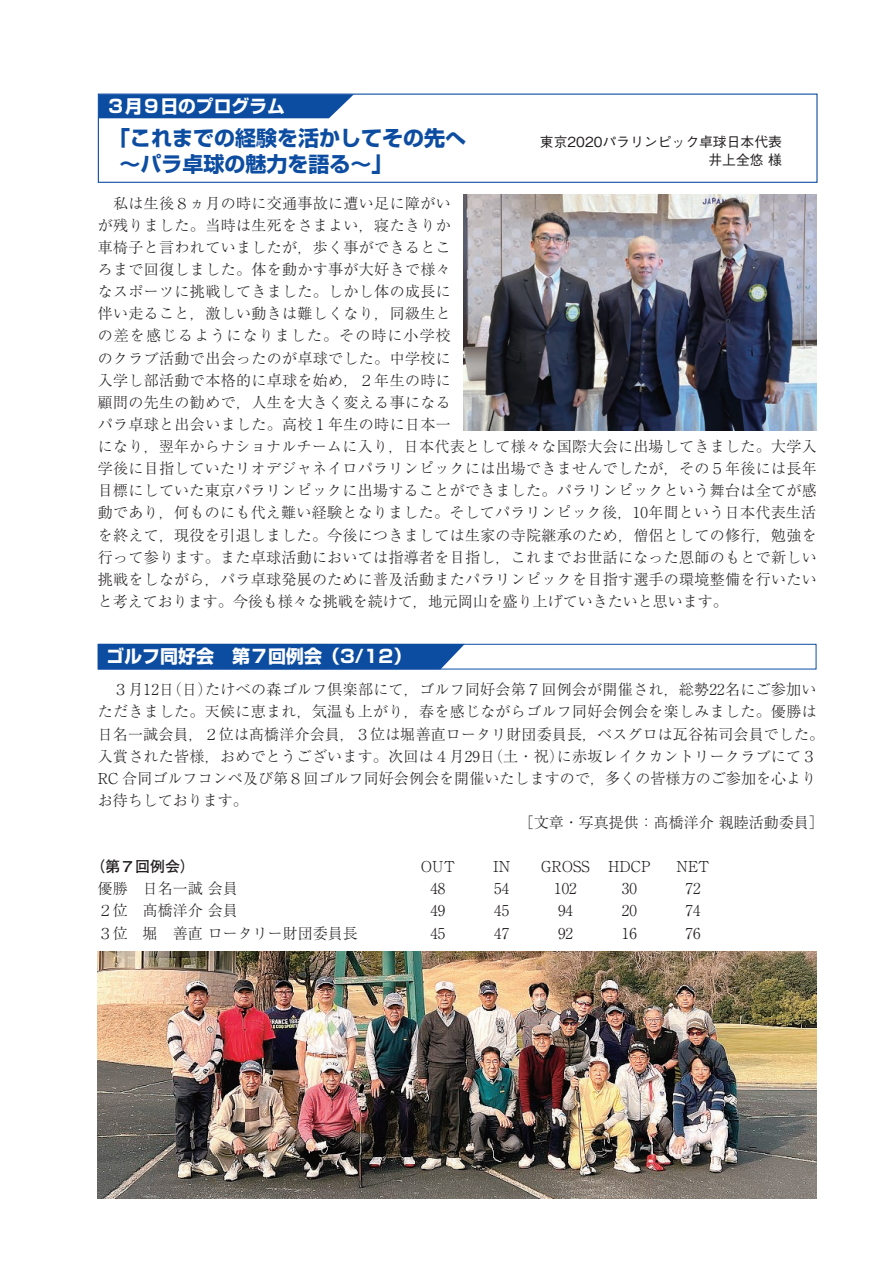
<style>
.page{position:relative;width:893px;height:1263px;background:#fff}
.page>*{position:absolute;margin:0;border:0;box-sizing:border-box;transform-origin:0 0}
.t1{font:700 21px/25.5px "Shin Go Pro";color:#0d4da1}
.t2{font:700 18px "Shin Go Pro";color:#fff}
.t3{font:300 15px/22px "Ryumin Pro";letter-spacing:.02em;color:#231f20}
.t4{font:300 15px "Ryumin Pro";color:#231f20}
.t5{font:700 15px "Futo Go B101 Pro";color:#231f20}
.t6{font:500 13.8px/18.1px "Gothic BBB Pro";color:#231f20;text-align:right}
</style>
<div class="page">
<div style="left:100px;top:646px;width:363px;height:21px;background:#0d4da1"></div>
<div style="left:98px;top:644px;width:718px;height:25px;border:1px solid #0d4da1"></div>
<div style="left:100px;top:96px;width:252px;height:22px;background:#0d4da1"></div>
<div style="left:98px;top:94px;width:720px;height:89px;border:1px solid #0d4da1"></div>
<img style="left:463px;top:194px;width:353px;height:236px">
<img style="left:98px;top:951px;width:718px;height:248px">
<p class="t2" style="left:107px;top:92px;width:180px">３月９日のプログラム</p>
<h1 class="t1" style="left:120px;top:123px;width:348px;text-indent:-10px">「これまでの経験を活かしてその先へ～パラ卓球の魅力を語る～」　</h1>
<p class="t6" style="left:540px;top:131px;width:244px">東京2020パラリンピック卓球日本代表井上全悠 様</p>
<p class="t3" style="left:98px;top:191px;width:720px">　私は生後８ヵ月の時に交通事故に遭い足に障がい<br>が残りました。当時は生死をさまよい，寝たきりか<br>車椅子と言われていましたが，歩く事ができるとこ<br>ろまで回復しました。体を動かす事が大好きで様々<br>なスポーツに挑戦してきました。しかし体の成長に<br>伴い走ること，激しい動きは難しくなり，同級生と<br>の差を感じるようになりました。その時に小学校<br>のクラブ活動で出会ったのが卓球でした。中学校に<br>入学し部活動で本格的に卓球を始め，２年生の時に<br>顧問の先生の勧めで，人生を大きく変える事になる<br>パラ卓球と出会いました。高校１年生の時に日本一<br>になり，翌年からナショナルチームに入り，日本代表として様々な国際大会に出場してきました。大学入学後に目指していたリオデジャネイロパラリンピックには出場できませんでしたが，その５年後には長年目標にしていた東京パラリンピックに出場することができました。パラリンピックという舞台は全てが感動であり，何ものにも代え難い経験となりました。そしてパラリンピック後，10年間という日本代表生活を終えて，現役を引退しました。今後につきましては生家の寺院継承のため，僧侶としての修行，勉強を行って参ります。また卓球活動においては指導者を目指し，これまでお世話になった恩師のもとで新しい挑戦をしながら，パラ卓球発展のために普及活動またパラリンピックを目指す選手の環境整備を行いたいと考えております。今後も様々な挑戦を続けて，地元岡山を盛り上げていきたいと思います。</p>
<p class="t2" style="left:106px;top:642px;width:333px">ゴルフ同好会　第７回例会（3/12）　　</p>
<p class="t3" style="left:98px;top:677px;width:720px">　３月12日（日）たけべの森ゴルフ倶楽部にて，ゴルフ同好会第７回例会が開催され，総勢22名にご参加い</p>
<p class="t3" style="left:98px;top:699px;width:720px">ただきました。天候に恵まれ，気温も上がり，春を感じながらゴルフ同好会例会を楽しみました。優勝は</p>
<p class="t3" style="left:98px;top:722px;width:728px">日名一誠会員，２位は髙橋洋介会員，３位は堀善直ロータリ財団委員長，ベスグロは瓦谷祐司会員でした。</p>
<p class="t3" style="left:98px;top:744px;width:720px">入賞された皆様，おめでとうございます。次回は４月29日（土・祝）に赤坂レイクカントリークラブにて３</p>
<p class="t3" style="left:98px;top:766px;width:720px">RC 合同ゴルフコンペ及び第８回ゴルフ同好会例会を開催いたしますので，多くの皆様方のご参加を心より</p>
<p class="t4" style="left:98px;top:788px;width:151px">お待ちしております。</p>
<p class="t4" style="left:519px;top:810px;width:306px">［文章・写真提供：髙橋洋介 親睦活動委員］</p>
<p class="t5" style="left:90px;top:854px;width:106px">（第７回例会）</p>
<p class="t3" style="left:421px;top:854px;width:36px">OUT</p>
<p class="t3" style="left:493px;top:854px;width:18px">IN</p>
<p class="t4" style="left:541px;top:855px;width:111px">GROSS HDCP</p>
<p class="t3" style="left:677px;top:854px;width:35px">NET</p>
<p class="t3" style="left:98px;top:876px;width:141px">優勝　日名一誠 会員</p>
<p class="t3" style="left:430px;top:876px;width:16px">48</p>
<p class="t3" style="left:494px;top:876px;width:16px">54</p>
<p class="t3" style="left:554px;top:876px;width:24px">102</p>
<p class="t3" style="left:622px;top:876px;width:16px">30</p>
<p class="t3" style="left:686px;top:876px;width:16px">72</p>
<p class="t3" style="left:98px;top:898px;width:141px">２位　髙橋洋介 会員</p>
<p class="t3" style="left:430px;top:898px;width:16px">49</p>
<p class="t3" style="left:494px;top:898px;width:16px">45</p>
<p class="t3" style="left:558px;top:898px;width:16px">94</p>
<p class="t3" style="left:622px;top:898px;width:16px">20</p>
<p class="t3" style="left:686px;top:898px;width:16px">74</p>
<p class="t4" style="left:98px;top:921px;width:261px">３位　堀　善直 ロータリー財団委員長</p>
<p class="t3" style="left:430px;top:921px;width:16px">45</p>
<p class="t3" style="left:494px;top:921px;width:16px">47</p>
<p class="t3" style="left:558px;top:921px;width:16px">92</p>
<p class="t3" style="left:622px;top:921px;width:16px">16</p>
<p class="t3" style="left:686px;top:921px;width:16px">76</p>
</div>
